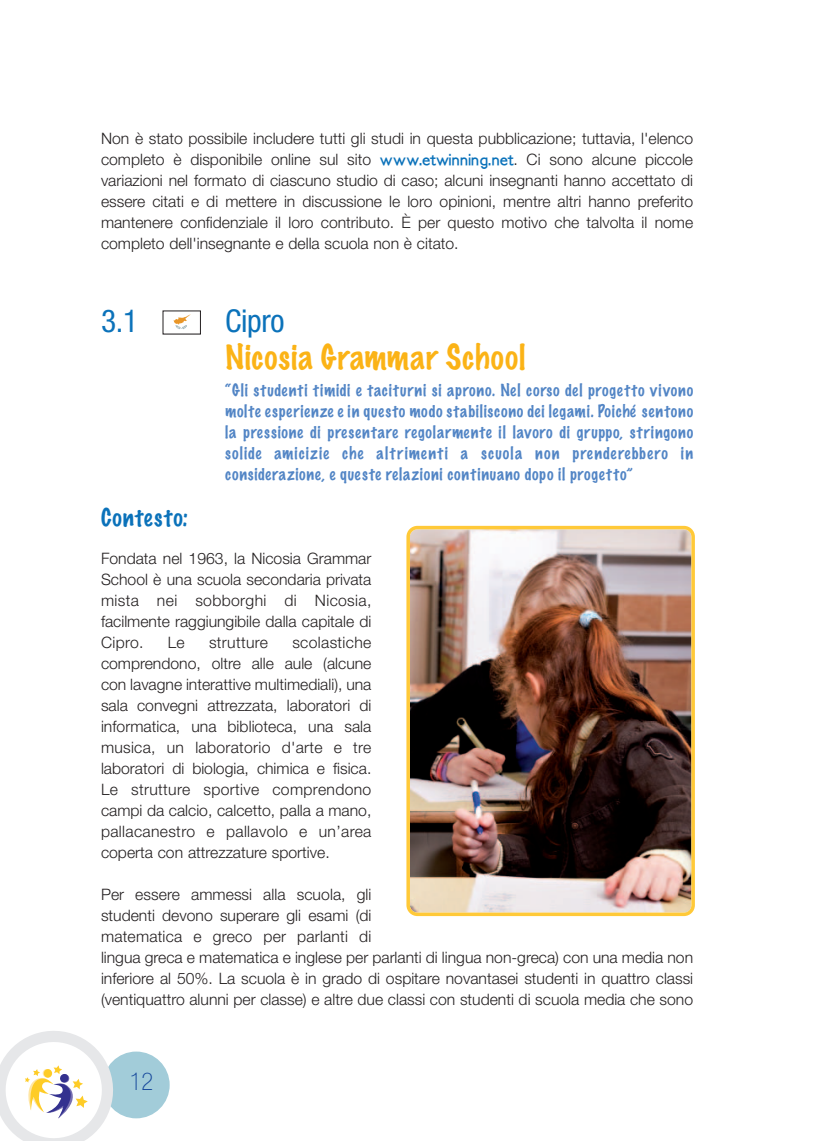
<style>
.page{position:relative;width:819px;height:1141px;background:#fff}
.page>*{position:absolute;margin:0;border:0;box-sizing:border-box;transform-origin:0 0}
.t1{font:100 31.5px "Marker Felt";letter-spacing:.03em;color:#fbb316}
.t2{font:condensed 31.5px "Helvetica Neue LT Pro";letter-spacing:-.01em;color:#0b72ba}
.t3{font:100 condensed 24.5px "Helvetica Neue LT Pro";color:#14469b}
.t4{font:100 22.75px "Marker Felt";letter-spacing:.055em;color:#0b72ba}
.t5{font:300 15.75px/21px "Helvetica Neue LT Pro";color:#231f20;text-align:justify}
.t6{font:100 15.75px/21px "Marker Felt";letter-spacing:.055em;color:#5285c5;text-align:justify}
.t7{font:300 15.75px "Helvetica Neue LT Pro";letter-spacing:.02em;color:#231f20}
.s1{font-family:"Petita Bold EU";font-weight:400;color:#0b72ba}
</style>
<div class="page">
<div style="left:103px;top:1052px;width:67px;height:66px;background:#a2ccd9;border-radius:50%"></div>
<svg style="left:0;top:1031px;width:115px;height:110px"></svg>
<img style="left:406px;top:526px;width:288px;height:390px">
<svg style="left:173px;top:314px;width:18px;height:15px"></svg>
<p class="t5" style="left:101px;top:129px;width:593px">Non è stato possibile includere tutti gli studi in questa pubblicazione; tuttavia, l'elenco completo è disponibile online sul sito <span class="s1">www.etwinning.net</span>. Ci sono alcune piccole variazioni nel formato di ciascuno studio di caso; alcuni insegnanti hanno accettato di essere citati e di mettere in discussione le loro opinioni, mentre altri hanno preferito mantenere confidenziale il loro contributo. È per questo motivo che talvolta il nome completo dell'insegnante e della scuola non è citato.</p>
<h1 class="t2" style="left:101px;top:310px;width:39px">3.1</h1>
<h1 class="t2" style="left:225px;top:310px;width:61px">Cipro</h1>
<h1 class="t1" style="left:225px;top:345px;width:302px">Nicosia Grammar School</h1>
<p class="t6" style="left:225px;top:380px;width:469px">“Gli studenti timidi e taciturni si aprono. Nel corso del progetto vivono molte esperienze e in questo modo stabiliscono dei legami. Poiché sentono la pressione di presentare regolarmente il lavoro di gruppo, stringono solide amicizie che altrimenti a scuola non prenderebbero in considerazione, e queste relazioni continuano dopo il progetto”</p>
<h3 class="t4" style="left:101px;top:509px;width:88px">Contesto:</h3>
<p class="t5" style="left:101px;top:549px;width:272px">Fondata nel 1963, la Nicosia Grammar School è una scuola secondaria privata mista nei sobborghi di Nicosia, facilmente raggiungibile dalla capitale di Cipro.</p>
<p class="t5" style="left:101px;top:633px;width:272px;text-indent:191px">scolastiche comprendono, oltre alle aule (alcune con lavagne interattive multimediali), una sala convegni attrezzata, laboratori di informatica, una biblioteca, una sala musica, un laboratorio d'arte e tre laboratori di biologia, chimica e fisica.<br>Le strutture sportive comprendono campi da calcio, calcetto, palla a mano, pallacanestro e pallavolo e un’area coperta con attrezzature sportive.</p>
<p class="t5" style="left:101px;top:885px;width:593px;text-align:left">Per essere ammessi alla scuola, gli<br>studenti devono superare gli esami (di<br>matematica e greco per parlanti di<br>lingua greca e matematica e inglese per parlanti di lingua non-greca) con una media non inferiore al 50%. La scuola è in grado di ospitare novantasei studenti in quattro classi (ventiquattro alunni per classe) e altre due classi con studenti di scuola media che sono</p>
<p class="t5" style="left:168px;top:633px;width:18px">Le</p>
<p class="t7" style="left:209px;top:636px;width:61px">strutture</p>
<h2 class="t3" style="left:130px;top:1072px;width:25px">12</h2>
</div>
